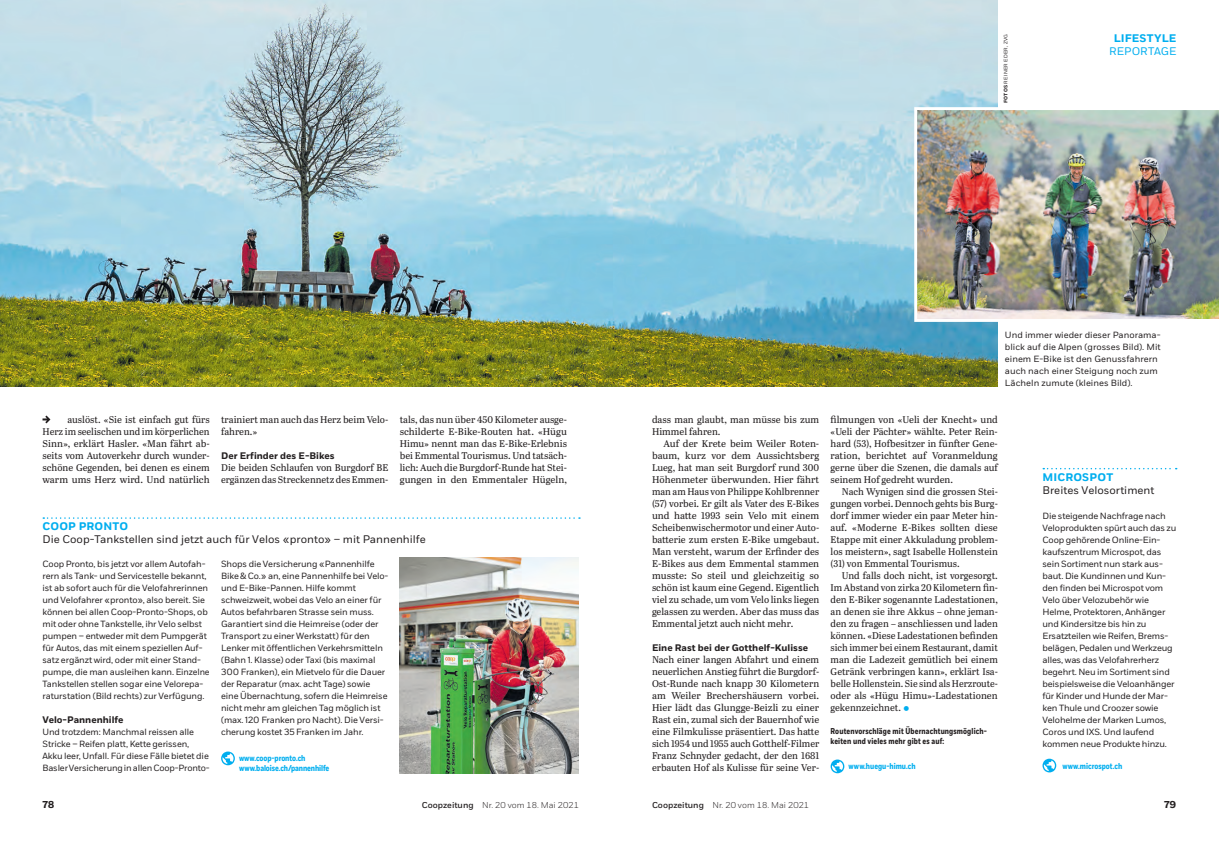
<style>
.page{position:relative;width:1219px;height:842px;background:#fff}
.page>*{position:absolute;margin:0;border:0;box-sizing:border-box;transform-origin:0 0}
._61_Kasten_Untertite{font:11px "Fort";color:#231f20}
._60_Kasten_Titel_x21{font:700 11px "Fort";letter-spacing:.015em;color:#00aeef}
._83_Ressorttitel_x01{font:700 11px "Fort";letter-spacing:.01em;color:#00aeef}
._83_Kickwort_Seitenk{font:11px "Fort";letter-spacing:.01em;color:#00aeef}
._82_Pagina{font:700 10px "Fort";color:#231f20}
._50_Grundtext_mit_Ei{font:9.7px/12px "Abril Text";color:#231f20;text-align:justify}
._50_Grundtext_ohne_E{font:9.7px/12px "Abril Text";color:#231f20;text-align:justify}
._51_Zwischentitel_x0{font:700 9.5px "Fort";color:#231f20}
._61_Kasten_Text_x22{font:9px/12px "Fort";letter-spacing:-.015em;color:#231f20}
._71_Legende_auf_Bild{font:9px/12px "Fort";color:#231f20}
._81_Fussnote_x13{font:700 8.5px/10px "Fort Cond";letter-spacing:.015em;color:#231f20}
._82_Pagina-2{font:300 8.5px "Fort";color:#231f20}
._61_Kasten_Text_x22-2{font:700 8.5px/10px "Fort Cond";letter-spacing:-.01em;color:#00aeef}
._84_Webverweis_Allge{font:700 8.5px "Fort Cond";color:#00aeef}
._74_Bildquelle_5pt_x{font:5px "Fort";letter-spacing:.055em;color:#231f20}
.s1{font-weight:700}
.s2{font-size:12px;color:#00aeef}
.s3{font-weight:500}
</style>
<div class="page">
<svg style="left:43px;top:415px;width:7px;height:8px"></svg>
<img style="left:0;top:0;width:998px;height:387px">
<img style="left:914px;top:107px;width:305px;height:215px">
<svg style="left:1043px;top:468px;width:134px;height:1px"></svg>
<svg style="left:1042px;top:759px;width:14px;height:13px"></svg>
<svg style="left:221px;top:751px;width:14px;height:14px"></svg>
<svg style="left:831px;top:759px;width:13px;height:14px"></svg>
<svg style="left:43px;top:517px;width:537px;height:2px"></svg>
<img style="left:400px;top:558px;width:178px;height:216px">
<p class="_74_Bildquelle_5pt_x" style="left:1003px;top:103px;width:71px;rotate:-90deg"><span class="s1">FOTOS</span> REINER EDER, ZVG</p>
<p class="_83_Ressorttitel_x01" style="left:1114px;top:32px;width:64px">LIFESTYLE</p>
<p class="_83_Kickwort_Seitenk" style="left:1109px;top:45px;width:69px">REPORTAGE</p>
<p class="_71_Legende_auf_Bild" style="left:1005px;top:329px;width:157px">Und immer wieder dieser Panorama&shy;blick auf die Alpen (grosses Bild). Mit einem E-Bike ist den Genussfahrern auch nach einer Steigung noch zum Lächeln zumute (kleines Bild).</p>
<p class="_50_Grundtext_mit_Ei" style="left:43px;top:413px;width:169px;text-indent:25px">auslöst. «Sie ist einfach gut fürs Herz im seelischen und im körperlichen Sinn», erklärt Hasler. «Man fährt ab&shy;seits vom Autoverkehr durch wunder&shy;schöne Gegenden, bei denen es einem warm ums Herz wird. Und natürlich</p>
<p class="_50_Grundtext_ohne_E" style="left:652px;top:413px;width:169px">dass man glaubt, man müsse bis zum<br>Himmel fahren.</p>
<p class="_50_Grundtext_mit_Ei" style="left:221px;top:413px;width:169px">trainiert man auch das Herz beim Velo&shy;fahren.»</p>
<p class="_51_Zwischentitel_x0" style="left:221px;top:450px;width:115px">Der Erfinder des E-Bikes</p>
<p class="_50_Grundtext_ohne_E" style="left:221px;top:461px;width:169px">Die beiden Schlaufen von Burgdorf BE ergänzen das Streckennetz des Emmen-</p>
<p class="_50_Grundtext_ohne_E" style="left:400px;top:413px;width:169px">tals, das nun über 450 Kilometer ausge&shy;schilderte E-Bike-Routen hat. «Hügu Himu» nennt man das E-Bike-Erlebnis bei Emmental Tourismus. Und tatsäch&shy;lich: Auch die Burgdorf-Runde hat Stei&shy;gungen in den Emmentaler Hügeln,</p>
<p class="_50_Grundtext_mit_Ei" style="left:652px;top:437px;width:169px;text-indent:11px">Auf der Krete beim Weiler Roten&shy;baum, kurz vor dem Aussichtsberg Lueg, hat man seit Burgdorf rund 300<br>Höhenmeter überwunden. Hier fährt man am Haus von Philippe Kohlbrenner (57) vorbei. Er gilt als Vater des E-Bikes und hatte 1993 sein Velo mit einem Scheibenwischermotor und einer Auto&shy;batterie zum ersten E-Bike umgebaut.<br>Man versteht, warum der Erfinder des E-Bikes aus dem Emmental stammen musste: So steil und gleichzeitig so schön ist kaum eine Gegend. Eigentlich viel zu schade, um vom Velo links liegen gelassen zu werden. Aber das muss das Emmental jetzt auch nicht mehr.</p>
<p class="_51_Zwischentitel_x0" style="left:652px;top:642px;width:158px">Eine Rast bei der Gotthelf-Kulisse</p>
<p class="_50_Grundtext_ohne_E" style="left:652px;top:653px;width:169px">Nach einer langen Abfahrt und einem neuerlichen Anstieg führt die Burgdorf-Ost-Runde nach knapp 30 Kilometern am Weiler Brechershäusern vorbei.<br>Hier lädt das Glungge-Beizli zu einer Rast ein, zumal sich der Bauernhof wie eine Filmkulisse präsentiert. Das hatte sich 1954 und 1955 auch Gotthelf-Filmer Franz Schnyder gedacht, der den 1681 erbauten Hof als Kulisse für seine Ver-</p>
<p class="_60_Kasten_Titel_x21" style="left:43px;top:520px;width:87px">COOP PRONTO</p>
<p class="_61_Kasten_Untertite" style="left:43px;top:533px;width:385px">Die Coop-Tankstellen sind jetzt auch für Velos «pronto» – mit Pannenhilfe</p>
<p class="_61_Kasten_Text_x22" style="left:43px;top:558px;width:169px">Coop Pronto, bis jetzt vor allem Autofah&shy;rern als Tank- und Servicestelle bekannt, ist ab sofort auch für die Velofahrerinnen und Velofahrer «pronto», also bereit. Sie können bei allen Coop-Pronto-Shops, ob mit oder ohne Tankstelle, ihr Velo selbst pumpen – entweder mit dem Pumpgerät für Autos, das mit einem speziellen Auf&shy;satz ergänzt wird, oder mit einer Stand&shy;pumpe, die man ausleihen kann. Einzelne Tankstellen stellen sogar eine Velorepa&shy;raturstation (Bild rechts) zur Verfügung.</p>
<p class="_51_Zwischentitel_x0" style="left:43px;top:714px;width:83px">Velo-Pannenhilfe</p>
<p class="_61_Kasten_Text_x22" style="left:43px;top:726px;width:169px">Und trotzdem: Manchmal reissen alle Stricke – Reifen platt, Kette gerissen, Akku leer, Unfall. Für diese Fälle bietet die Basler Versicherung in allen Coop-Pronto-</p>
<p class="_61_Kasten_Text_x22" style="left:221px;top:558px;width:169px">Shops die Versicherung «Pannenhilfe Bike &amp; Co.» an, eine Pannenhilfe bei Velo&shy;und E-Bike-Pannen. Hilfe kommt schweizweit, wobei das Velo an einer für Autos befahrbaren Strasse sein muss.<br>Garantiert sind die Heimreise (oder der Transport zu einer Werkstatt) für den Lenker mit öffentlichen Verkehrsmitteln (Bahn 1. Klasse) oder Taxi (bis maximal 300 Franken), ein Mietvelo für die Dauer der Reparatur (max. acht Tage) sowie eine Übernachtung, sofern die Heimreise nicht mehr am gleichen Tag möglich ist (max. 120 Franken pro Nacht). Die Versi&shy;cherung kostet 35 Franken im Jahr.</p>
<p class="_61_Kasten_Text_x22-2" style="left:239px;top:754px;width:92px">www.coop-pronto.ch www.baloise.ch/pannenhilfe</p>
<p class="_50_Grundtext_ohne_E" style="left:831px;top:413px;width:169px">filmungen von «Ueli der Knecht» und «Ueli der Pächter» wählte. Peter Rein&shy;hard (53), Hofbesitzer in fünfter Gene&shy;ration, berichtet auf Voranmeldung gerne über die Szenen, die damals auf seinem Hof gedreht wurden.</p>
<p class="_50_Grundtext_mit_Ei" style="left:831px;top:485px;width:169px;text-indent:11px">Nach Wynigen sind die grossen Stei&shy;gungen vorbei. Dennoch gehts bis Burg&shy;dorf immer wieder ein paar Meter hin&shy;auf. «Moderne E-Bikes sollten diese Etappe mit einer Akkuladung problem&shy;los meistern», sagt Isabelle Hollenstein (31) von Emmental Tourismus.</p>
<p class="_50_Grundtext_mit_Ei" style="left:831px;top:569px;width:169px;text-indent:11px">Und falls doch nicht, ist vorgesorgt.<br>Im Abstand von zirka 20 Kilometern fin&shy;den E-Biker sogenannte Ladestationen, an denen sie ihre Akkus – ohne jeman&shy;den zu fragen – anschliessen und laden können. «Diese Ladestationen befinden sich immer bei einem Restaurant, damit man die Ladezeit gemütlich bei einem Getränk verbringen kann», erklärt Isa&shy;belle Hollenstein. Sie sind als Herzroute&shy;oder als «Hügu Himu»-Ladestationen gekennzeichnet. <span class="s2">○</span></p>
<p class="_81_Fussnote_x13" style="left:831px;top:727px;width:158px">Routenvorschläge mit Übernachtungsmöglich&shy;keiten und vieles mehr gibt es auf:</p>
<p class="_84_Webverweis_Allge" style="left:849px;top:761px;width:68px">www.huegu-himu.ch</p>
<p class="_60_Kasten_Titel_x21" style="left:1042px;top:470px;width:72px">MICROSPOT</p>
<p class="_61_Kasten_Untertite" style="left:1042px;top:484px;width:113px">Breites Velosortiment</p>
<p class="_61_Kasten_Text_x22" style="left:1042px;top:510px;width:135px">Die steigende Nachfrage nach<br>Veloprodukten spürt auch das zu<br>Coop gehörende Online-Ein&shy;kaufszentrum Microspot, das sein Sortiment nun stark aus&shy;baut. Die Kundinnen und Kun&shy;den finden bei Microspot vom<br>Velo über Velozubehör wie<br>Helme, Protektoren, Anhänger und Kindersitze bis hin zu<br>Ersatzteilen wie Reifen, Brems&shy;belägen, Pedalen und Werkzeug alles, was das Velofahrerherz begehrt. Neu im Sortiment sind beispielsweise die Veloanhänger für Kinder und Hunde der Mar&shy;ken Thule und Croozer sowie<br>Velohelme der Marken Lumos,<br>Coros und IXS. Und laufend kommen neue Produkte hinzu.</p>
<p class="_84_Webverweis_Allge" style="left:1062px;top:761px;width:61px">www.microspot.ch</p>
<p class="_82_Pagina" style="left:43px;top:798px;width:13px">78</p>
<p class="_82_Pagina-2" style="left:422px;top:800px;width:159px"><span class="s3">Coopzeitung</span> Nr. 20 vom 18. Mai 2021</p>
<p class="_82_Pagina-2" style="left:652px;top:800px;width:159px"><span class="s3">Coopzeitung</span> Nr. 20 vom 18. Mai 2021</p>
<p class="_82_Pagina" style="left:1164px;top:798px;width:14px">79</p>
</div>
